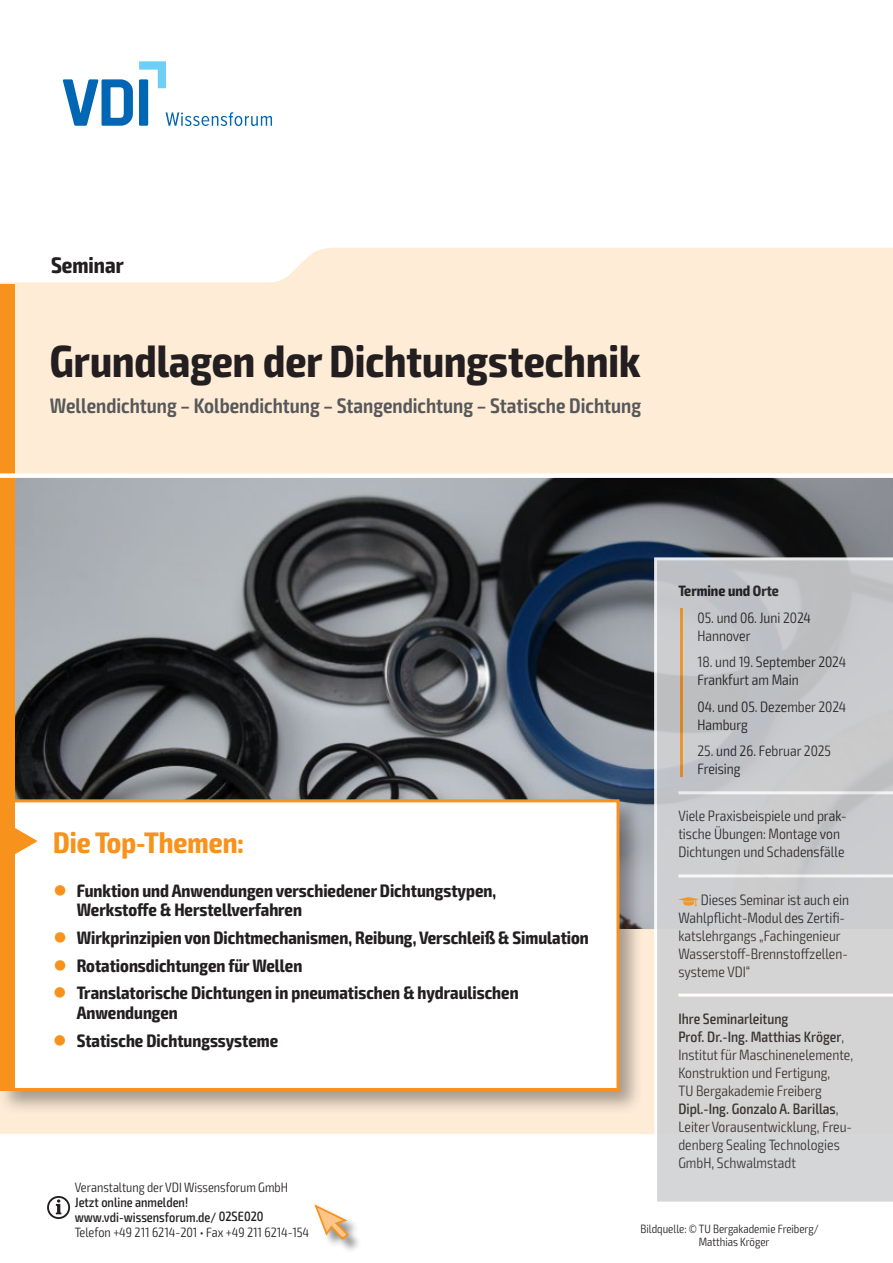
<style>
.page{position:relative;width:893px;height:1263px;background:#fff}
.page>*{position:absolute;margin:0;border:0;box-sizing:border-box;transform-origin:0 0}
.t1{font:700 condensed 45px "Exo 2";color:#231f20}
.t2{font:700 condensed 29.7px "Exo 2";color:#f7931d}
.t3{font:700 condensed 22.5px "Exo 2";color:#231f20}
.t4{font:600 condensed 21px "Exo 2";color:#57585a}
.t5{font:700 condensed 18px/19.5px "Exo 2";color:#231f20}
.t6{font:300 condensed 15px/18px "Exo 2";color:#231f20}
.t7{font:700 condensed 15px "Exo 2";color:#231f20}
.t8{font:300 condensed 13.5px "Exo 2";color:#231f20}
.t9{font:500 condensed 13.5px/15px "Exo 2";color:#231f20}
.t10{font:300 condensed 12px/13.5px "Exo 2";color:#231f20}
.t11{font:6px "VDI Iconset S4 A Regular";color:#f7931d}
.s1{color:#f7931d}
.s2{font-weight:500}
</style>
<div class="page">
<div style="left:0;top:248px;width:893px;height:886px;background:#feecd7"></div>
<img style="left:14px;top:478px;width:879px;height:450px">
<div style="left:0;top:796px;width:644px;height:319px;background:#231f20;opacity:.4"></div>
<div style="left:2px;top:801px;width:616px;height:288px;background:#fff"></div>
<div style="left:3px;top:802px;width:11px;height:286px;background:#f7931d"></div>
<div style="left:0;top:799px;width:619px;height:292px;border:3px solid #f7931d"></div>
<svg style="left:14px;top:826px;width:24px;height:30px"></svg>
<div style="left:0;top:284px;width:14px;height:520px;background:#f7931d"></div>
<div style="left:0;top:473px;width:893px;height:5px;background:#fff"></div>
<svg style="left:654px;top:557px;width:239px;height:645px;background:#cdcecf"></svg>
<div style="left:315px;top:1205px;width:47px;height:48px;background:#231f20;opacity:.5"></div>
<svg style="left:314px;top:1204px;width:36px;height:37px"></svg>
<svg style="left:47px;top:1196px;width:23px;height:23px"></svg>
<svg style="left:63px;top:61px;width:209px;height:65px"></svg>
<h3 class="t3" style="left:51px;top:252px;width:74px">Seminar</h3>
<h1 class="t1" style="left:50px;top:334px;width:592px">Grundlagen der Dichtungstechnik</h1>
<h3 class="t4" style="left:50px;top:393px;width:593px">Wellendichtung – Kolbendichtung – Stangendichtung – Statische Dichtung</h3>
<h2 class="t2" style="left:53px;top:825px;width:192px">Die Top-Themen:</h2>
<p class="t5" style="left:77px;top:881px;width:421px;text-indent:-23px"><span class="s1">●</span> Funktion und Anwendungen verschiedener Dichtungstypen,<br>Werkstoffe &amp; Herstellverfahren</p>
<p class="t5" style="left:53px;top:928px;width:537px"><span class="s1">●</span> Wirkprinzipien von Dichtmechanismen, Reibung, Verschleiß &amp; Simulation</p>
<p class="t5" style="left:53px;top:956px;width:250px"><span class="s1">●</span> Rotationsdichtungen für Wellen</p>
<p class="t5" style="left:77px;top:984px;width:443px;text-indent:-23px"><span class="s1">●</span> Translatorische Dichtungen in pneumatischen &amp; hydraulischen<br>Anwendungen</p>
<p class="t5" style="left:53px;top:1031px;width:226px"><span class="s1">●</span> Statische Dichtungssysteme</p>
<p class="t7" style="left:678px;top:582px;width:102px">Termine und Orte</p>
<p class="t6" style="left:697px;top:609px;width:115px">05. und 06. Juni 2024<br>Hannover</p>
<p class="t6" style="left:697px;top:653px;width:150px">18. und 19. September 2024<br>Frankfurt am Main</p>
<p class="t6" style="left:697px;top:698px;width:150px">04. und 05. Dezember 2024<br>Hamburg</p>
<p class="t6" style="left:697px;top:742px;width:135px">25. und 26. Februar 2025<br>Freising</p>
<p class="t6" style="left:678px;top:807px;width:170px">Viele Praxisbeispiele und prak&shy;tische Übungen: Montage von<br>Dichtungen und Schadensfälle</p>
<p class="t11" style="left:678px;top:896px;width:22px">z</p>
<p class="t6" style="left:678px;top:891px;width:172px;text-indent:22px">Dieses Seminar ist auch ein<br>Wahlpflicht-Modul des Zertifi&shy;katslehrgangs „Fachingenieur<br>Wasserstoff-Brennstoffzellen&shy;systeme VDI“</p>
<p class="t6" style="left:678px;top:1010px;width:176px"><span class="s2">Ihre Seminarleitung<br>Prof. Dr.-Ing. Matthias Kröger</span>,<br>Institut für Maschinenelemente,<br>Konstruktion und Fertigung,<br>TU Bergakademie Freiberg<br><span class="s2">Dipl.-Ing. Gonzalo A. Barillas</span>,<br>Leiter Vorausentwicklung, Freu&shy;denberg Sealing Technologies<br>GmbH, Schwalmstadt</p>
<p class="t8" style="left:75px;top:1179px;width:215px">Veranstaltung der VDI Wissensforum GmbH</p>
<p class="t9" style="left:75px;top:1195px;width:190px">Jetzt online anmelden! www.vdi-wissensforum.de/ 02SE020</p>
<p class="t8" style="left:75px;top:1224px;width:236px">Telefon +49 211 6214-201 • Fax +49 211 6214-154</p>
<p class="t10" style="left:699px;top:1222px;width:121px;text-indent:-58px">Bildquelle: © TU Bergakademie Freiberg/<br>Matthias Kröger</p>
</div>
